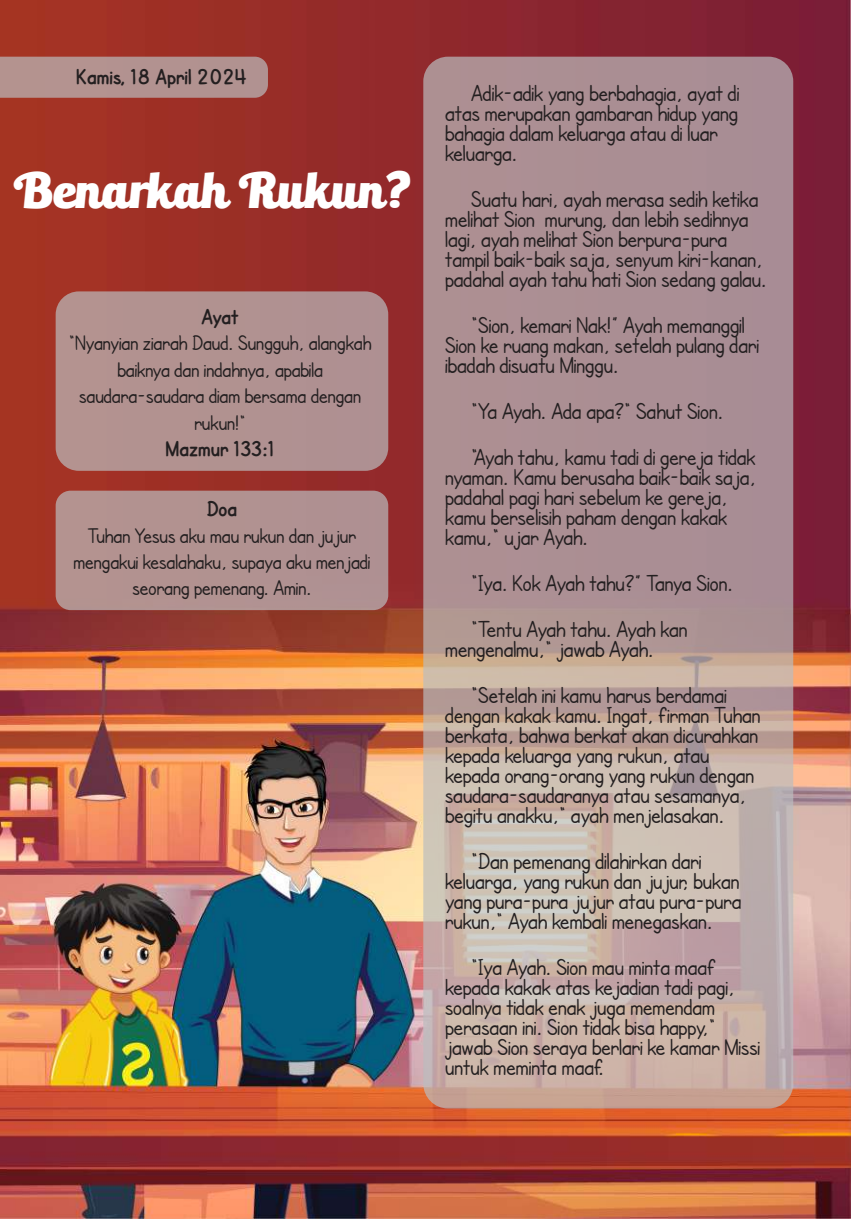
<style>
.page{position:relative;width:851px;height:1219px;background:#fff}
.page>*{position:absolute;margin:0;border:0;box-sizing:border-box;transform-origin:0 0}
.t1{font:46.8px "Bulletto Killa";color:#fff}
.t2{font:24px/20px "SF Cartoonist Hand";color:#231f20}
.t3{font:22px/26.4px "SF Cartoonist Hand";color:#231f20;text-align:center}
.t4{font:700 22px "SF Cartoonist Hand";color:#231f20}
</style>
<div class="page">
<img style="left:0;top:0;width:850px;height:1219px">
<div style="left:56px;top:491px;width:332px;height:119px;background:#b19290;border-radius:15px"></div>
<div style="left:56px;top:291px;width:332px;height:180px;background:#b19290;border-radius:23px"></div>
<svg style="left:423px;top:57px;width:370px;height:1051px;background:#b69e9c"></svg>
<div style="left:0;top:57px;width:268px;height:41px;background:#b29290"></div>
<div style="left:14px;top:171px;width:66px;height:38px;background:#a43325"></div>
<div style="left:102px;top:171px;width:129px;height:37px;background:#9e2f26"></div>
<div style="left:239px;top:171px;width:42px;height:38px;background:#992e27"></div>
<svg style="left:304px;top:171px;width:30px;height:37px"></svg>
<svg style="left:386px;top:170px;width:24px;height:38px"></svg>
<p class="t4" style="left:76px;top:64px;width:172px">Kamis, 18 April 2024</p>
<h1 class="t1" style="left:76px;top:165px;width:28px">■</h1>
<h1 class="t1" style="left:278px;top:165px;width:108px">◆ ◆■</h1>
<p class="t4" style="left:201px;top:304px;width:39px">Ayat</p>
<p class="t3" style="left:69px;top:330px;width:304px">"Nyanyian ziarah Daud. Sungguh, alangkah baiknya dan indahnya, apabila saudara-saudara diam bersama dengan rukun!"</p>
<p class="t4" style="left:165px;top:436px;width:111px">Mazmur 133:1</p>
<p class="t4" style="left:207px;top:496px;width:32px">Doa</p>
<p class="t3" style="left:73px;top:522px;width:298px">Tuhan Yesus aku mau rukun dan jujur mengakui kesalahaku, supaya aku menjadi seorang pemenang. Amin.</p>
<p class="t2" style="left:445px;top:82px;width:295px;text-indent:26px">Adik-adik yang berbahagia, ayat di atas merupakan gambaran hidup yang bahagia dalam keluarga atau di luar keluarga.</p>
<p class="t2" style="left:445px;top:188px;width:323px;text-indent:26px">Suatu hari, ayah merasa sedih ketika melihat Sion murung, dan lebih sedihnya lagi, ayah melihat Sion berpura-pura tampil baik-baik saja, senyum kiri-kanan, padahal ayah tahu hati Sion sedang galau.</p>
<p class="t2" style="left:445px;top:314px;width:315px;text-indent:26px">"Sion, kemari Nak!” Ayah memanggil<br>Sion ke ruang makan, setelah pulang dari ibadah disuatu Minggu.</p>
<p class="t2" style="left:471px;top:387px;width:286px;line-height:46px">"Ya Ayah. Ada apa?" Sahut Sion. "Ayah tahu, kamu tadi di gereja tidak</p>
<p class="t2" style="left:445px;top:466px;width:312px">nyaman. Kamu berusaha baik-baik saja, padahal pagi hari sebelum ke gereja, kamu berselisih paham dengan kakak kamu," ujar Ayah.</p>
<p class="t2" style="left:471px;top:559px;width:263px;line-height:46px">"Iya. Kok Ayah tahu?” Tanya Sion. "Tentu Ayah tahu. Ayah kan</p>
<p class="t2" style="left:471px;top:625px;width:257px;line-height:46px;text-indent:-26px">mengenalmu," jawab Ayah.<br>"Setelah ini kamu harus berdamai</p>
<p class="t2" style="left:445px;top:704px;width:317px">dengan kakak kamu. Ingat, firman Tuhan berkata, bahwa berkat akan dicurahkan kepada keluarga yang rukun, atau kepada orang-orang yang rukun dengan saudara-saudaranya atau sesamanya, begitu anakku," ayah menjelasakan.</p>
<p class="t2" style="left:445px;top:850px;width:297px;text-indent:26px">"Dan pemenang dilahirkan dari keluarga, yang rukun dan jujur, bukan yang pura-pura jujur atau pura-pura rukun," Ayah kembali menegaskan.</p>
<p class="t2" style="left:445px;top:956px;width:316px;text-indent:26px">"Iya Ayah. Sion mau minta maaf kepada kakak atas kejadian tadi pagi, soalnya tidak enak juga memendam perasaan ini. Sion tidak bisa happy," jawab Sion seraya berlari ke kamar Missi untuk meminta maaf.</p>
</div>
